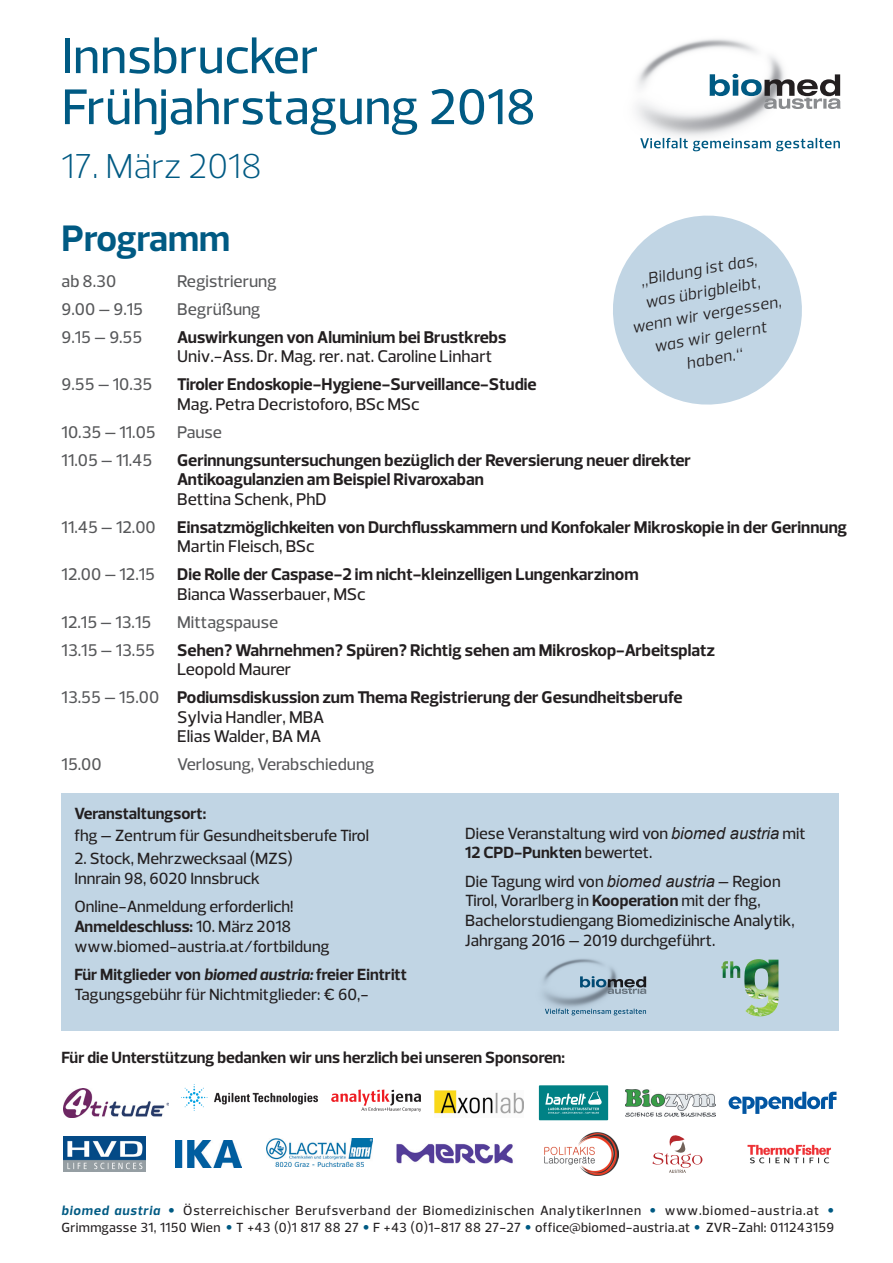
<style>
.page{position:relative;width:893px;height:1263px;background:#fff}
.page>*{position:absolute;margin:0;border:0;box-sizing:border-box;transform-origin:0 0}
.t1{font:500 51px/51px "Prelo";color:#005a83}
.t2{font:700 37.5px "Prelo";color:#005a83}
.t3{font:300 35.25px "Prelo";color:#005a83}
.t4{font:700 17.25px/28px "Prelo";color:#231f20}
.t5{font:500 17.25px/28px "Prelo";color:#57585a}
.t6{font:500 17.25px/19.5px "Prelo";color:#231f20}
.t7{font:500 16.5px/19.8px "Prelo";color:#231f20}
.t8{font:700 16.5px "Prelo";color:#231f20}
.t9{font:italic 16.5px/22.5px "Prelo";color:#231f20;text-align:center}
.t10{font:500 13.5px/16.5px "Prelo";letter-spacing:.06em;color:#231f20}
.s1{font-weight:500}
.s2{font-weight:500;color:#57585a}
.s3{font-weight:700}
.s4{font-weight:700;font-style:italic}
.s5{font-family:"Arial";font-weight:400;font-style:italic}
.s6{font-weight:700;font-style:italic;color:#005a83}
.s7{font-family:"Frutiger LT Std";font-weight:400;color:#005a83}
</style>
<div class="page">
<img style="left:396px;top:1144px;width:117px;height:20px">
<img style="left:266px;top:1138px;width:107px;height:29px">
<img style="left:625px;top:1089px;width:90px;height:27px">
<svg style="left:331px;top:1089px;width:90px;height:23px"></svg>
<img style="left:545px;top:1133px;width:73px;height:42px">
<svg style="left:613px;top:215px;width:189px;height:190px"></svg>
<img style="left:636px;top:39px;width:181px;height:99px">
<svg style="left:710px;top:74px;width:131px;height:35px"></svg>
<svg style="left:640px;top:138px;width:200px;height:13px"></svg>
<div style="left:62px;top:794px;width:777px;height:237px;background:#c1d5e4"></div>
<img style="left:721px;top:961px;width:19px;height:17px">
<img style="left:744px;top:959px;width:34px;height:57px">
<img style="left:747px;top:1144px;width:84px;height:20px">
<img style="left:176px;top:1141px;width:65px;height:26px">
<img style="left:64px;top:1136px;width:82px;height:35px">
<div style="left:539px;top:1085px;width:69px;height:35px;background:#008185"></div>
<svg style="left:545px;top:1091px;width:57px;height:23px"></svg>
<img style="left:64px;top:1088px;width:104px;height:29px">
<img style="left:183px;top:1084px;width:135px;height:25px">
<img style="left:434px;top:1090px;width:89px;height:24px">
<svg style="left:652px;top:1135px;width:50px;height:38px"></svg>
<svg style="left:729px;top:1092px;width:107px;height:22px"></svg>
<img style="left:543px;top:959px;width:104px;height:50px">
<svg style="left:580px;top:976px;width:66px;height:18px"></svg>
<svg style="left:545px;top:1009px;width:101px;height:6px"></svg>
<h1 class="t1" style="left:62px;top:31px;width:476px">Innsbrucker<br>Frühjahrstagung 2018</h1>
<h3 class="t3" style="left:62px;top:145px;width:202px">17. März 2018</h3>
<h2 class="t2" style="left:62px;top:215px;width:170px">Programm</h2>
<p class="t9" style="left:622px;top:272px;width:153px;rotate:-10deg">„Bildung ist das, was übrigbleibt, wenn wir vergessen, was wir gelernt haben.“</p>
<p class="t5" style="left:62px;top:267px;width:56px">ab 8.30</p>
<p class="t5" style="left:177px;top:267px;width:101px">Registrierung</p>
<p class="t5" style="left:62px;top:295px;width:83px">9.00 – 9.15</p>
<p class="t5" style="left:177px;top:295px;width:85px">Begrüßung</p>
<p class="t5" style="left:62px;top:323px;width:82px">9.15 – 9.55</p>
<p class="t4" style="left:177px;top:323px;width:331px">Auswirkungen von Aluminium bei Brustkrebs</p>
<p class="t6" style="left:177px;top:347px;width:317px">Univ.-Ass. Dr. Mag. rer. nat. Caroline Linhart</p>
<p class="t5" style="left:62px;top:371px;width:92px">9.55 – 10.35</p>
<p class="t4" style="left:177px;top:371px;width:361px">Tiroler Endoskopie-Hygiene-Surveillance-Studie</p>
<p class="t6" style="left:177px;top:394px;width:244px">Mag. Petra Decristoforo, BSc MSc</p>
<p class="t5" style="left:62px;top:418px;width:162px">10.35 – 11.05 Pause<br>11.05 – 11.45</p>
<p class="t4" style="left:177px;top:450px;width:515px;line-height:19.5px">Gerinnungsuntersuchungen bezüglich der Reversierung neuer direkter<br>Antikoagulanzien am Beispiel Rivaroxaban</p>
<p class="t4" style="left:62px;top:485px;width:787px;text-indent:116px"><span class="s1">Bettina Schenk, PhD<br></span><span class="s2">11.45 – 12.00</span> Einsatzmöglichkeiten von Durchflusskammern und Konfokaler Mikroskopie in der Gerinnung</p>
<p class="t6" style="left:177px;top:537px;width:139px">Martin Fleisch, BSc</p>
<p class="t5" style="left:62px;top:561px;width:95px">12.00 – 12.15</p>
<p class="t4" style="left:177px;top:561px;width:463px">Die Rolle der Caspase-2 im nicht-kleinzelligen Lungenkarzinom</p>
<p class="t6" style="left:177px;top:584px;width:190px">Bianca Wasserbauer, MSc</p>
<p class="t5" style="left:62px;top:608px;width:91px">12.15 – 13.15</p>
<p class="t5" style="left:177px;top:608px;width:102px">Mittagspause</p>
<p class="t5" style="left:62px;top:636px;width:95px">13.15 – 13.55</p>
<p class="t4" style="left:177px;top:636px;width:539px">Sehen? Wahrnehmen? Spüren? Richtig sehen am Mikroskop-Arbeitsplatz</p>
<p class="t4" style="left:62px;top:656px;width:622px;text-indent:116px"><span class="s1">Leopold Maurer<br></span><span class="s2">13.55 – 15.00</span> Podiumsdiskussion zum Thema Registrierung der Gesundheitsberufe</p>
<p class="t6" style="left:177px;top:707px;width:149px">Sylvia Handler, MBA<br>Elias Walder, BA MA</p>
<p class="t5" style="left:62px;top:751px;width:42px">15.00</p>
<p class="t5" style="left:177px;top:751px;width:199px">Verlosung, Verabschiedung</p>
<p class="t8" style="left:74px;top:803px;width:133px">Veranstaltungsort:</p>
<p class="t7" style="left:74px;top:826px;width:296px">fhg – Zentrum für Gesundheitsberufe Tirol</p>
<p class="t7" style="left:74px;top:848px;width:220px">2. Stock, Mehrzwecksaal (MZS)<br>Innrain 98, 6020 Innsbruck</p>
<p class="t7" style="left:74px;top:897px;width:257px">Online-Anmeldung erforderlich!<br><span class="s3">Anmeldeschluss:</span> 10. März 2018 www.biomed-austria.at/fortbildung</p>
<p class="t7" style="left:74px;top:964px;width:334px"><span class="s3">Für Mitglieder von</span> <span class="s4">biomed austria:</span> <span class="s3">freier Eintritt<br></span>Tagungsgebühr für Nichtmitglieder: € 60,-</p>
<p class="t7" style="left:465px;top:823px;width:342px">Diese Veranstaltung wird von <span class="s5">biomed austria</span> mit<br><span class="s3">12 CPD-Punkten</span> bewertet.</p>
<p class="t7" style="left:465px;top:871px;width:331px">Die Tagung wird von <span class="s5">biomed austria</span> – Region Tirol, Vorarlberg in <span class="s3">Kooperation</span> mit der fhg, Bachelorstudiengang Biomedizinische Analytik, Jahrgang 2016 – 2019 durchgeführt.</p>
<p class="t8" style="left:62px;top:1047px;width:505px">Für die Unterstützung bedanken wir uns herzlich bei unseren Sponsoren:</p>
<p class="t10" style="left:62px;top:1203px;width:774px"><span class="s6">biomed austria</span> <span class="s7">•</span> Österreichischer Berufsverband der Biomedizinischen AnalytikerInnen <span class="s7">•</span> www.biomed-austria.at <span class="s7">•<br></span>Grimmgasse 31, 1150 Wien <span class="s7">•</span> T +43 (0)1 817 88 27 <span class="s7">•</span> F +43 (0)1-817 88 27-27 <span class="s7">•</span> office@biomed-austria.at <span class="s7">•</span> ZVR-Zahl: 011243159</p>
</div>
